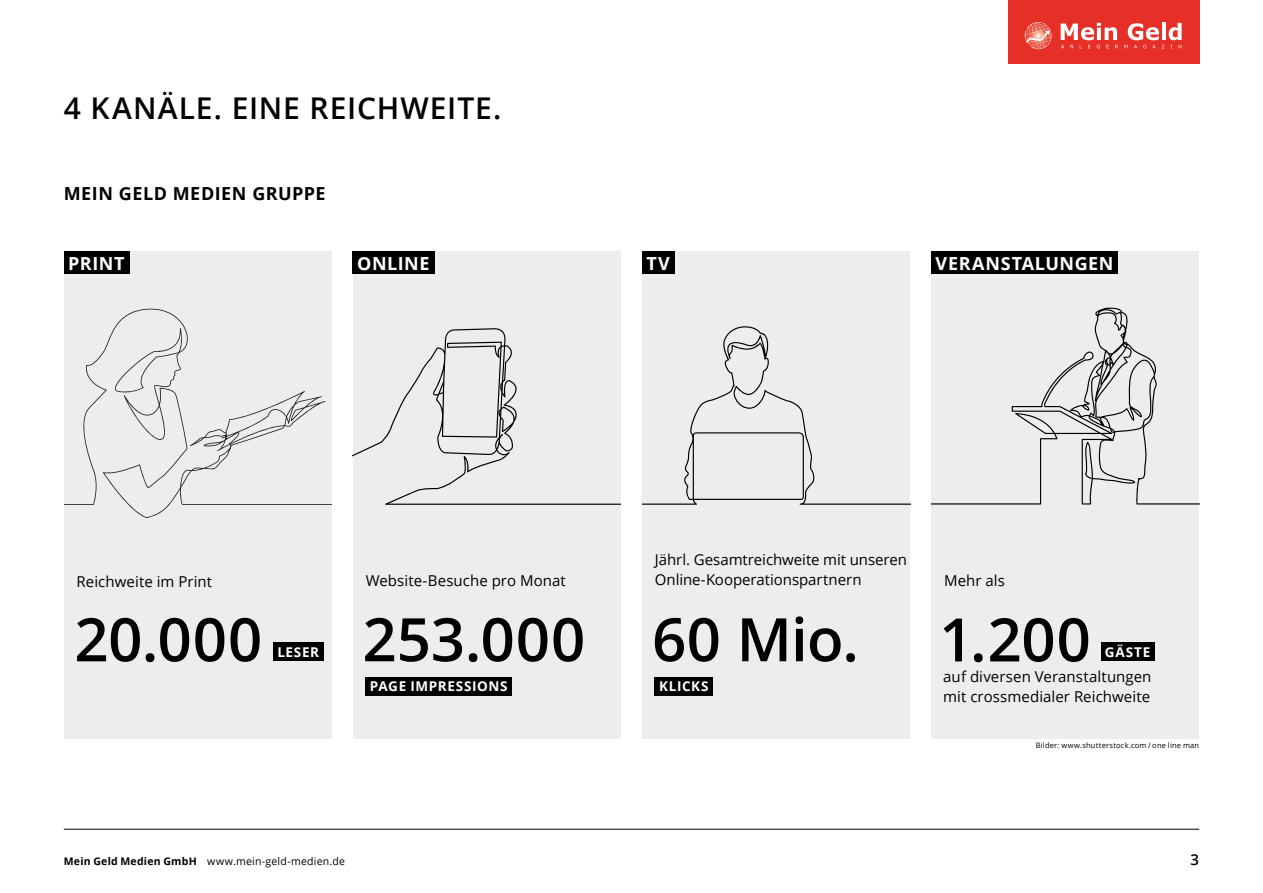
<style>
.page{position:relative;width:1263px;height:893px;background:#fff}
.page>*{position:absolute;margin:0;border:0;box-sizing:border-box;transform-origin:0 0}
.t1{font:600 60px "Open Sans";color:#000}
.t2{font:600 30px "Open Sans";letter-spacing:.03em;color:#000}
.t3{font:700 18px "Open Sans";letter-spacing:.03em;color:#fff}
.t4{font:700 18px "Open Sans";letter-spacing:.03em;color:#000}
.t5{font:15px/19.5px "Open Sans";letter-spacing:.005em;color:#000}
.t6{font:600 15px "Open Sans";color:#000}
.t7{font:700 13.5px "Open Sans";letter-spacing:.05em;color:#fff}
.t8{font:10.5px "Open Sans";letter-spacing:.02em;color:#000}
.t9{font:7.5px "Open Sans";letter-spacing:.025em;color:#000}
.s1{font-weight:700}
</style>
<div class="page">
<div style="left:1008px;top:0;width:191px;height:64px;background:#e63027"></div>
<svg style="left:1024px;top:22px;width:158px;height:28px"></svg>
<hr style="left:64px;top:829px;width:1135px;height:1px;background:#000">
<div style="left:64px;top:252px;width:268px;height:487px;background:#ededed"></div>
<div style="left:353px;top:252px;width:268px;height:487px;background:#ededed"></div>
<div style="left:642px;top:252px;width:268px;height:487px;background:#ededed"></div>
<div style="left:931px;top:252px;width:268px;height:487px;background:#ededed"></div>
<svg style="left:65px;top:308px;width:267px;height:210px"></svg>
<svg style="left:353px;top:328px;width:268px;height:177px"></svg>
<svg style="left:642px;top:326px;width:268px;height:179px"></svg>
<svg style="left:931px;top:307px;width:268px;height:197px"></svg>
<div style="left:64px;top:252px;width:66px;height:22px;background:#000"></div>
<div style="left:353px;top:252px;width:82px;height:22px;background:#000"></div>
<div style="left:642px;top:252px;width:32px;height:22px;background:#000"></div>
<div style="left:931px;top:252px;width:187px;height:22px;background:#000"></div>
<div style="left:273px;top:642px;width:50px;height:19px;background:#000"></div>
<div style="left:366px;top:677px;width:146px;height:19px;background:#000"></div>
<div style="left:655px;top:677px;width:58px;height:19px;background:#000"></div>
<div style="left:1101px;top:643px;width:53px;height:18px;background:#000"></div>
<h2 class="t2" style="left:64px;top:87px;width:439px">4 KANÄLE. EINE REICHWEITE.</h2>
<p class="t4" style="left:64px;top:180px;width:263px">MEIN GELD MEDIEN GRUPPE</p>
<p class="t3" style="left:68px;top:250px;width:58px">PRINT</p>
<p class="t3" style="left:357px;top:250px;width:74px">ONLINE</p>
<p class="t3" style="left:646px;top:250px;width:25px">TV</p>
<p class="t3" style="left:935px;top:250px;width:180px">VERANSTALUNGEN</p>
<p class="t5" style="left:77px;top:571px;width:137px">Reichweite im Print</p>
<p class="t5" style="left:366px;top:571px;width:202px">Website-Besuche pro Monat</p>
<p class="t5" style="left:655px;top:550px;width:254px">Jährl. Gesamtreichweite mit unseren<br>Online-Kooperationspartnern</p>
<p class="t5" style="left:944px;top:570px;width:62px">Mehr als</p>
<h1 class="t1" style="left:74px;top:598px;width:189px">20.000</h1>
<h1 class="t1" style="left:362px;top:598px;width:498px">253.000 60 Mio.</h1>
<h1 class="t1" style="left:939px;top:598px;width:153px">1.200</h1>
<p class="t7" style="left:277px;top:643px;width:43px">LESER</p>
<p class="t7" style="left:1105px;top:643px;width:47px">GÄSTE</p>
<p class="t7" style="left:370px;top:677px;width:139px">PAGE IMPRESSIONS</p>
<p class="t7" style="left:659px;top:677px;width:51px">KLICKS</p>
<p class="t5" style="left:943px;top:667px;width:210px">auf diversen Veranstaltungen mit crossmedialer Reichweite</p>
<p class="t9" style="left:1036px;top:740px;width:165px">Bilder: www.shutterstock.com / one line man</p>
<p class="t8" style="left:64px;top:854px;width:283px"><span class="s1">Mein Geld Medien GmbH</span> www.mein-geld-medien.de</p>
<p class="t6" style="left:1190px;top:849px;width:10px">3</p>
</div>
